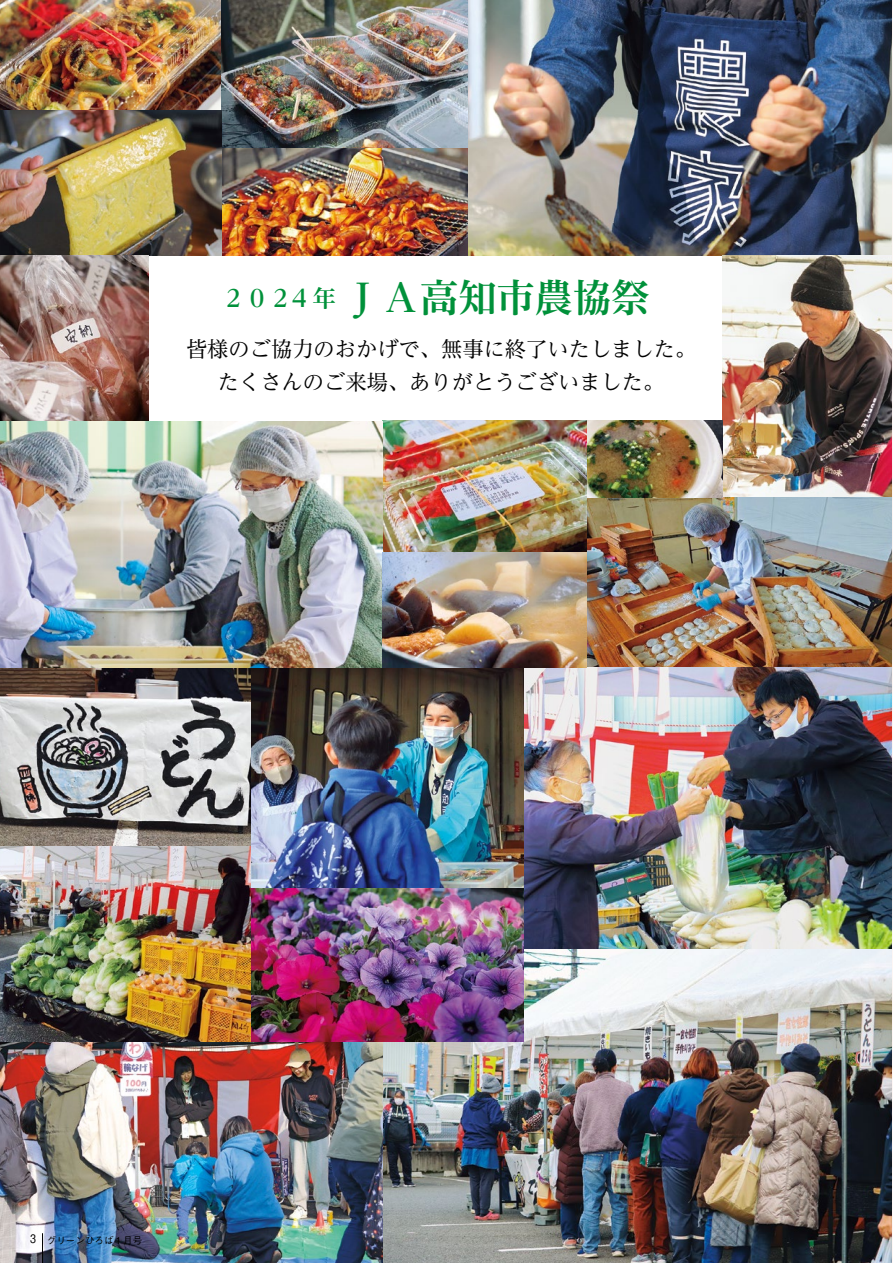
<style>
.page{position:relative;width:893px;height:1263px;background:#fff}
.page>*{position:absolute;margin:0;border:0;box-sizing:border-box;transform-origin:0 0}
.t1{font:700 38.25px "Reim Pr 6";color:#00913a}
.t2{font:21.3px/33px "Reim Pr 6";color:#000;text-align:center}
.t3{font:500 9.6px "Gothic BBB Pr 6";color:#000}
.s1{font-size:23.4px}
.s2{font-size:11.7px}
</style>
<div class="page">
<img style="left:383px;top:948px;width:509px;height:315px">
<img style="left:0;top:0;width:892px;height:255px">
<img style="left:723px;top:255px;width:169px;height:242px">
<img style="left:587px;top:497px;width:305px;height:171px">
<img style="left:523px;top:668px;width:369px;height:280px">
<hr style="left:892px;top:0;width:1px;height:1263px;background:#fef7f5">
<img style="left:0;top:1042px;width:383px;height:221px">
<hr style="left:42px;top:1233px;width:1px;height:30px;background:#000">
<img style="left:0;top:668px;width:523px;height:374px">
<img style="left:0;top:255px;width:149px;height:166px">
<img style="left:587px;top:421px;width:136px;height:76px">
<img style="left:0;top:421px;width:587px;height:247px">
<p class="t1" style="left:222px;top:266px;width:429px"><span class="s1">２０２4 年</span> ＪＡ高知市農協祭</p>
<p class="t2" style="left:186px;top:332px;width:512px">皆様のご協力のおかげで、無事に終了いたしました。たくさんのご来場、ありがとうございました。</p>
<p class="t3" style="left:30px;top:1232px;width:114px"><span class="s2">3</span> グリーンひろば１月号</p>
</div>
